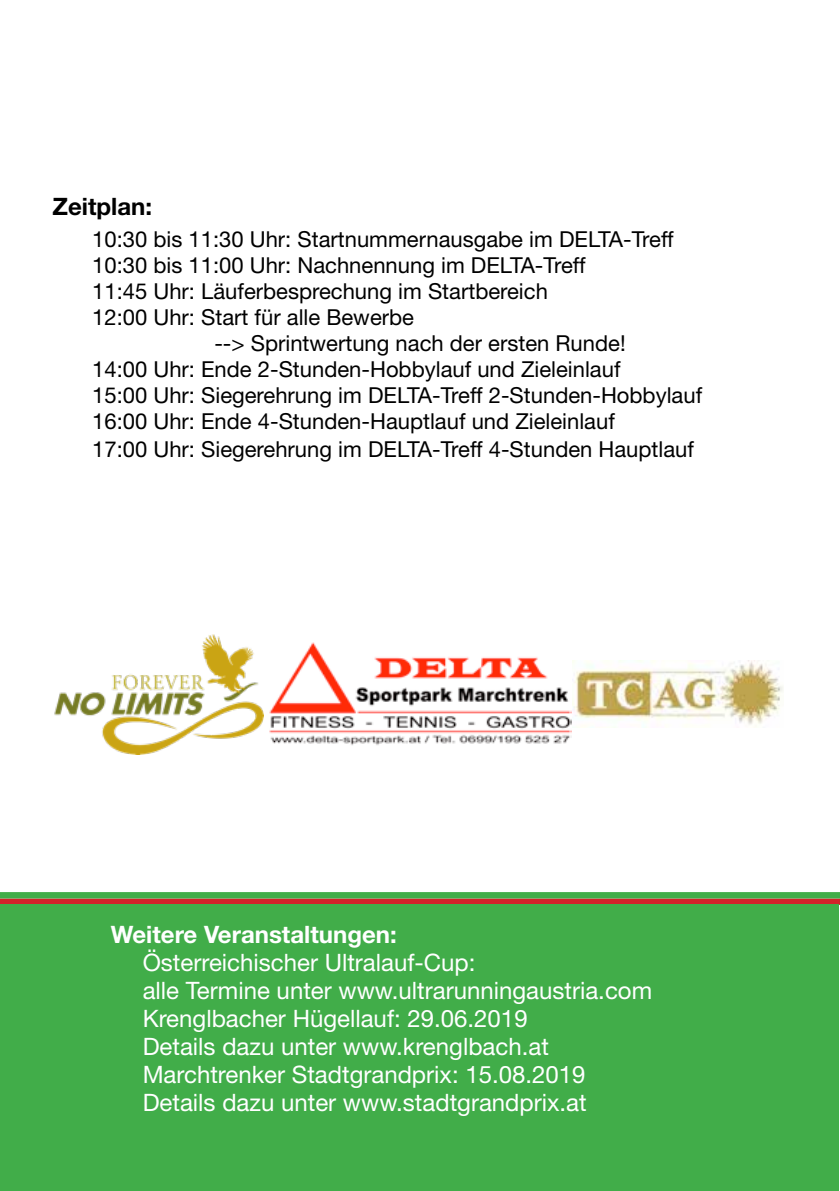
<style>
.page{position:relative;width:840px;height:1191px;background:#fff}
.page>*{position:absolute;margin:0;border:0;box-sizing:border-box;transform-origin:0 0}
.t1{font:24px/28px "Helvetica Neue LT Pro";color:#fff}
.t2{font:700 24px "Helvetica Neue LT Pro";color:#fff}
.t3{font:700 24px "Helvetica Neue LT Pro";color:#000}
.t4{font:22px "Helvetica Neue LT Pro";color:#000}
</style>
<div class="page">
<div style="left:0;top:905px;width:838px;height:286px;background:#41ad49"></div>
<img style="left:269px;top:642px;width:302px;height:104px">
<img style="left:572px;top:660px;width:210px;height:65px">
<img style="left:54px;top:634px;width:209px;height:120px">
<svg style="left:0;top:892px;width:839px;height:13px;background:#807741"></svg>
<p class="t3" style="left:52px;top:191px;width:101px">Zeitplan:</p>
<p class="t4" style="left:92px;top:226px;width:582px">10:30 bis 11:30 Uhr: Startnummernausgabe im DELTA-Treff</p>
<p class="t4" style="left:92px;top:252px;width:494px">10:30 bis 11:00 Uhr: Nachnennung im DELTA-Treff</p>
<p class="t4" style="left:92px;top:278px;width:457px">11:45 Uhr: Läuferbesprechung im Startbereich</p>
<p class="t4" style="left:92px;top:304px;width:323px">12:00 Uhr: Start für alle Bewerbe</p>
<p class="t4" style="left:214px;top:330px;width:412px">--&gt; Sprintwertung nach der ersten Runde!</p>
<p class="t4" style="left:92px;top:356px;width:529px">14:00 Uhr: Ende 2-Stunden-Hobbylauf und Zieleinlauf</p>
<p class="t4" style="left:92px;top:382px;width:611px">15:00 Uhr: Siegerehrung im DELTA-Treff 2-Stunden-Hobbylauf</p>
<p class="t4" style="left:92px;top:408px;width:524px">16:00 Uhr: Ende 4-Stunden-Hauptlauf und Zieleinlauf</p>
<p class="t4" style="left:92px;top:436px;width:603px">17:00 Uhr: Siegerehrung im DELTA-Treff 4-Stunden Hauptlauf</p>
<p class="t2" style="left:111px;top:919px;width:287px">Weitere Veranstaltungen:</p>
<p class="t1" style="left:143px;top:948px;width:510px">Österreichischer Ultralauf-Cup:<br>alle Termine unter www.ultrarunningaustria.com Krenglbacher Hügellauf: 29.06.2019<br>Details dazu unter www.krenglbach.at Marchtrenker Stadtgrandprix: 15.08.2019<br>Details dazu unter www.stadtgrandprix.at</p>
</div>
